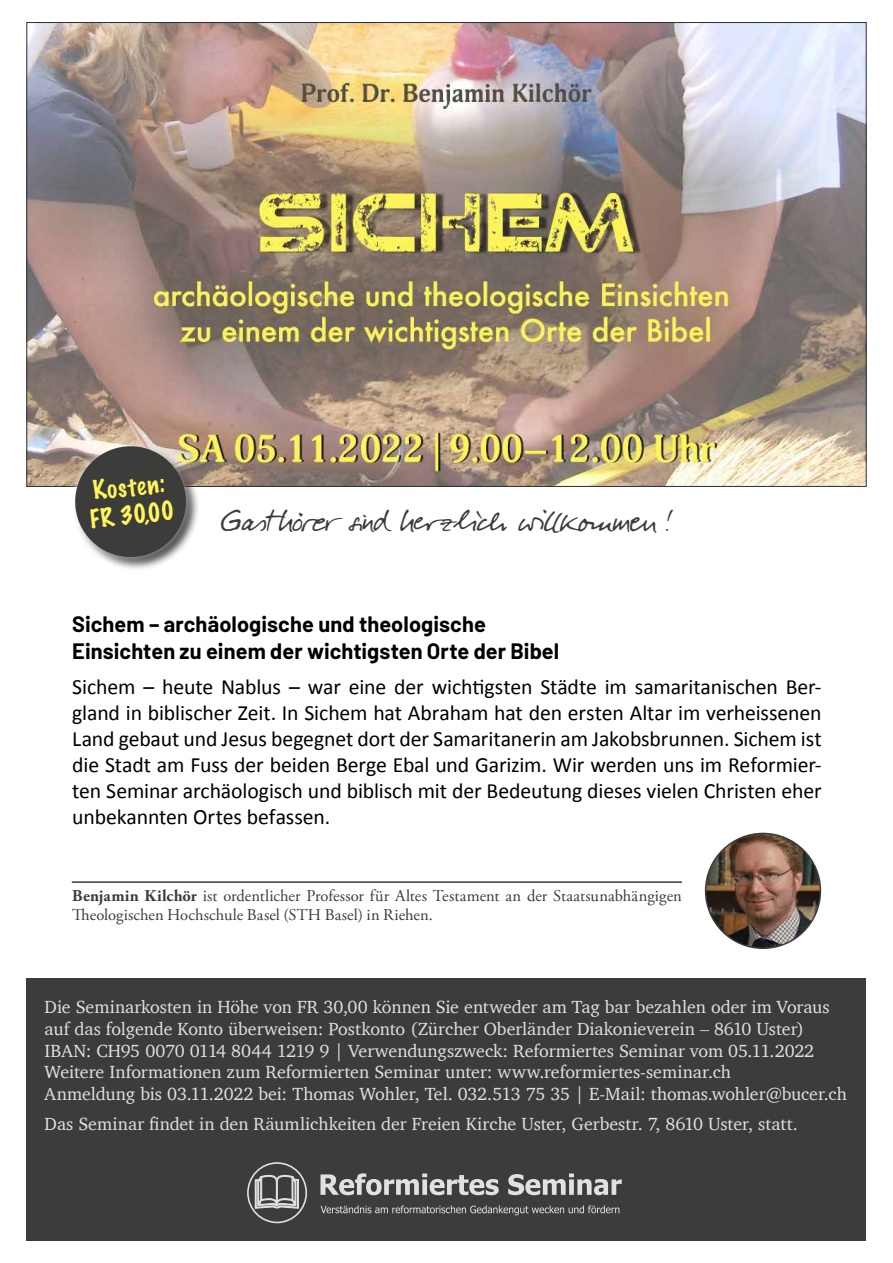
<style>
.page{position:relative;width:893px;height:1263px;background:#fff}
.page>*{position:absolute;margin:0;border:0;box-sizing:border-box;transform-origin:0 0}
.t1{font:39px "Darkwoman";letter-spacing:-.005em;color:#3c3c3b}
.t2{font:100 23.55px/28.2px "Marker Felt";color:#fff65b}
.t3{font:21.75px/26.1px "Calibri";letter-spacing:-.01em;color:#000;text-align:justify}
.t4{font:700 21.75px/27px "Barlow";letter-spacing:.005em;color:#000}
.t5{font:18px/21.6px "Charter";color:#fff}
.t6{font:16.5px/18.8px "Adobe Garamond Pro";letter-spacing:.005em;color:#3c3c3b}
.s1{font-weight:700}
</style>
<div class="page">
<div style="left:27px;top:978px;width:839px;height:262px;background:#3c3c3b"></div>
<img style="left:28px;top:24px;width:836px;height:461px">
<hr style="left:72px;top:881px;width:610px;height:2px;background:#3c3c3b">
<img style="left:706px;top:833px;width:114px;height:115px;border-radius:57px">
<div style="left:705px;top:833px;width:116px;height:116px;border:2px solid #3c3c3b;border-radius:50%"></div>
<svg style="left:60px;top:431px;width:141px;height:138px"></svg>
<svg style="left:320px;top:1173px;width:179px;height:22px"></svg>
<svg style="left:508px;top:1173px;width:114px;height:22px"></svg>
<svg style="left:321px;top:1205px;width:298px;height:10px"></svg>
<svg style="left:255px;top:1175px;width:44px;height:34px"></svg>
<div style="left:248px;top:1162px;width:59px;height:61px;border:2px solid #fff;border-radius:50%"></div>
<h2 class="t2" style="left:86px;top:477px;width:86px;rotate:-6deg">Kosten:<br>FR 30,00</h2>
<h1 class="t1" style="left:221px;top:495px;width:452px">Gasthörer sind herzlich willkommen!</h1>
<p class="t4" style="left:72px;top:610px;width:489px">Sichem – archäologische und theologische<br>Einsichten zu einem der wichtigsten Orte der Bibel</p>
<p class="t3" style="left:72px;top:673px;width:751px">Sichem – heute Nablus – war eine der wichtigsten Städte im samaritanischen Ber&shy;gland in biblischer Zeit. In Sichem hat Abraham hat den ersten Altar im verheissenen Land gebaut und Jesus begegnet dort der Samaritanerin am Jakobsbrunnen. Sichem ist die Stadt am Fuss der beiden Berge Ebal und Garizim. Wir werden uns im Reformier&shy;ten Seminar archäologisch und biblisch mit der Bedeutung dieses vielen Christen eher unbekannten Ortes befassen.</p>
<p class="t6" style="left:72px;top:887px;width:611px"><span class="s1">Benjamin Kilchör</span> ist ordentlicher Professor für Altes Testament an der Staatsunabhängigen<br>Theologischen Hochschule Basel (STH Basel) in Riehen.</p>
<p class="t5" style="left:45px;top:996px;width:804px">Die Seminarkosten in Höhe von FR 30,00 können Sie entweder am Tag bar bezahlen oder im Voraus auf das folgende Konto überweisen: Postkonto (Zürcher Oberländer Diakonieverein – 8610 Uster)<br>IBAN: CH95 0070 0114 8044 1219 9 | Verwendungszweck: Reformiertes Seminar vom 05.11.2022<br>Weitere Informationen zum Reformierten Seminar unter: www.reformiertes-seminar.ch<br>Anmeldung bis 03.11.2022 bei: Thomas Wohler, Tel. 032.513 75 35 | E-Mail: thomas.wohler@bucer.ch</p>
<p class="t5" style="left:45px;top:1112px;width:754px">Das Seminar findet in den Räumlichkeiten der Freien Kirche Uster, Gerbestr. 7, 8610 Uster, statt.</p>
</div>
